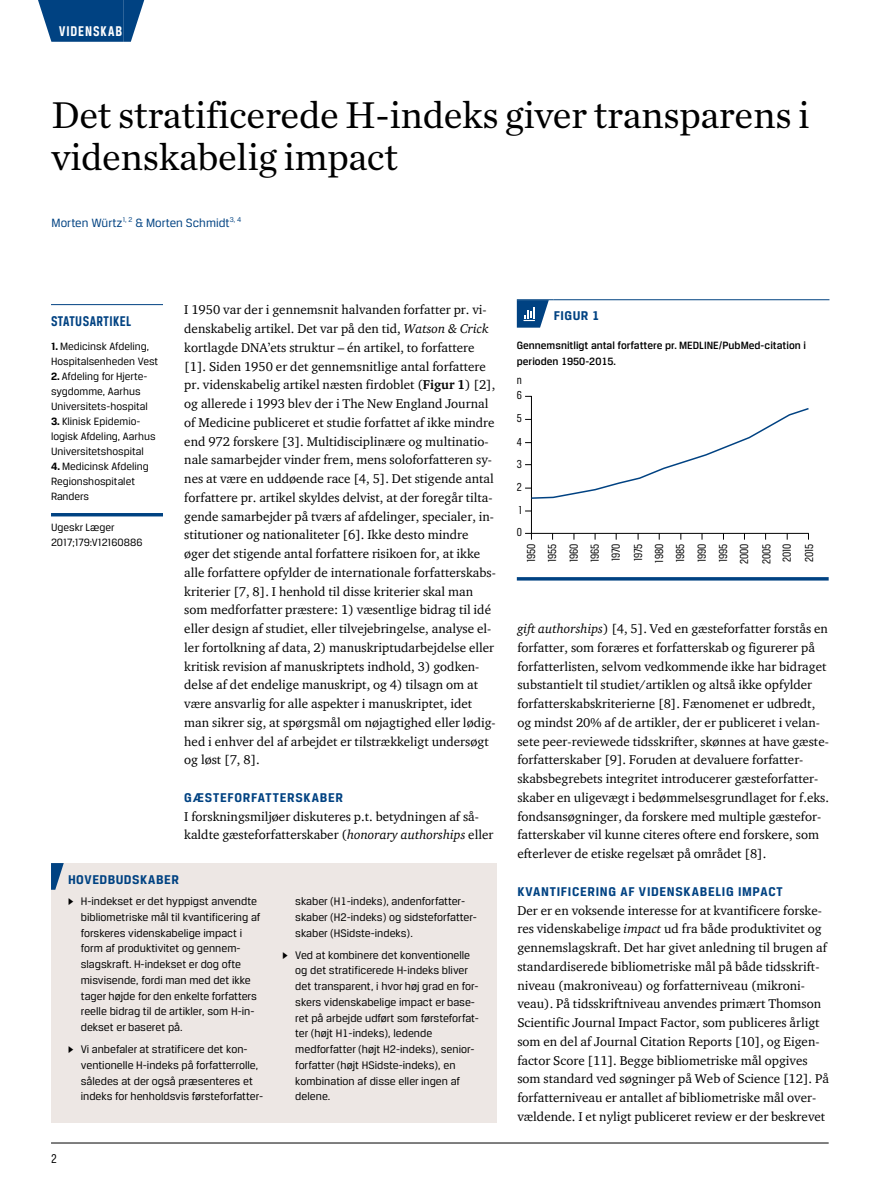
<style>
.page{position:relative;width:893px;height:1191px;background:#fff}
.page>*{position:absolute;margin:0;border:0;box-sizing:border-box;transform-origin:0 0}
.t1{font:39px/42px "Chronicle Text G1";letter-spacing:-.01em;color:#000}
.t2{font:700 15px "Breuer Condensed";letter-spacing:.03em;color:#004282}
.t3{font:700 15px "Breuer Condensed";letter-spacing:.065em;color:#fff}
.t4{font:700 13.5px "Breuer Text";letter-spacing:.05em;color:#004282}
.t5{font:13.5px "Breuer Condensed";color:#000}
.t6{font:13.05px/18.8px "ITC Charter Com";color:#000}
.t7{font:12.75px "Breuer Text";color:#004282}
.t8{font:12.3px/21.1px "Breuer Condensed";color:#000;text-align:justify}
.t9{font:11.7px/15.8px "Breuer Text";color:#000}
.t10{font:11.25px/15px "Breuer Text";color:#000}
.t11{font:500 11.25px/15.8px "Breuer Text";color:#000}
.s1{font-weight:700}
.s2{font-style:italic}
.s3{font-family:"Greta Text"}
</style>
<div class="page">
<hr style="left:51px;top:1142px;width:778px;height:1px;background:#000">
<div style="left:59px;top:0;width:64px;height:42px;background:#004282"></div>
<svg style="left:38px;top:0;width:21px;height:42px"></svg>
<svg style="left:123px;top:0;width:21px;height:42px"></svg>
<hr style="left:51px;top:304px;width:112px;height:1px;background:#004282">
<hr style="left:51px;top:513px;width:112px;height:3px;background:#004282">
<div style="left:51px;top:863px;width:445px;height:260px;background:#ede7e4"></div>
<svg style="left:51px;top:863px;width:13px;height:26px"></svg>
<hr style="left:517px;top:299px;width:37px;height:1px;background:#004282">
<hr style="left:554px;top:299px;width:275px;height:1px;background:#004282">
<svg style="left:517px;top:300px;width:32px;height:28px"></svg>
<svg style="left:525px;top:395px;width:284px;height:144px"></svg>
<hr style="left:517px;top:577px;width:312px;height:3px;background:#004282">
<p class="t3" style="left:59px;top:23px;width:65px">VIDENSKAB</p>
<h1 class="t1" style="left:52px;top:92px;width:759px">Det stratificerede H-indeks giver transparens i videnskabelig impact</h1>
<p class="t7" style="left:52px;top:215px;width:191px">Morten Würtz<sup>1,</sup> <sup>2</sup> &amp; Morten Schmidt<sup>3,</sup> <sup>4</sup></p>
<p class="t2" style="left:51px;top:313px;width:82px">STATUSARTIKEL</p>
<p class="t10" style="left:51px;top:339px;width:109px"><span class="s1">1.</span> Medicinsk Afdeling,<br>Hospitalsenheden Vest</p>
<p class="t10" style="left:51px;top:369px;width:98px"><span class="s1">2.</span> Afdeling for Hjerte&shy;sygdomme, Aarhus<br>Universitets-hospital</p>
<p class="t10" style="left:51px;top:414px;width:106px"><span class="s1">3.</span> Klinisk Epidemio&shy;logisk Afdeling, Aarhus<br>Universitetshospital</p>
<p class="t10" style="left:51px;top:459px;width:99px"><span class="s1">4.</span> Medicinsk Afdeling<br>Regionshospitalet<br>Randers</p>
<p class="t10" style="left:51px;top:520px;width:93px">Ugeskr Læger<br>2017;179:V12160886</p>
<p class="t6" style="left:184px;top:300px;width:313px">I 1950 var der i gennemsnit halvanden forfatter pr. vi&shy;denskabelig artikel. Det var på den tid, <span class="s2">Watson &amp; Crick </span>kortlagde DNA’ets struktur – én artikel, to forfattere [1]. Siden 1950 er det gennemsnitlige antal forfattere pr. videnskabelig artikel næsten firdoblet (<span class="s1">Figur 1</span>) [2], og allerede i 1993 blev der i The New England Journal of Medicine publiceret et studie forfattet af ikke mindre end 972 forskere [3]. Multidisciplinære og multinatio&shy;nale samarbejder vinder frem, mens soloforfatteren sy&shy;nes at være en uddøende race [4, 5]. Det stigende antal forfattere pr. artikel skyldes delvist, at der foregår tilta&shy;gende samarbejder på tværs af afdelinger, specialer, in&shy;stitutioner og nationaliteter [6]. Ikke desto mindre øger det stigende antal forfattere risikoen for, at ikke alle forfattere opfylder de internationale forfatterskabs&shy;kriterier [7, 8]. I henhold til disse kriterier skal man som medforfatter præstere: 1) væsentlige bidrag til idé eller design af studiet, eller tilvejebringelse, analyse el&shy;ler fortolkning af data, 2) manuskriptudarbejdelse eller kritisk revision af manuskriptets indhold, 3) godken&shy;delse af det endelige manuskript, og 4) tilsagn om at være ansvarlig for alle aspekter i manuskriptet, idet man sikrer sig, at spørgsmål om nøjagtighed eller lødig&shy;hed i enhver del af arbejdet er tilstrækkeligt undersøgt og løst [7, 8].</p>
<p class="t4" style="left:184px;top:790px;width:160px">GÆSTEFORFATTERSKABER</p>
<p class="t6" style="left:184px;top:806px;width:311px">I forskningsmiljøer diskuteres p.t. betydningen af så&shy;kaldte gæsteforfatterskaber (<span class="s2">honorary authorships</span> eller</p>
<p class="t4" style="left:68px;top:872px;width:112px">HOVEDBUDSKABER</p>
<p class="t9" style="left:81px;top:893px;width:181px;text-indent:-13px"><span class="s3">▶</span> H-indekset er det hyppigst anvendte bibliometriske mål til kvantificering af forskeres videnskabelige impact i form af produktivitet og gennem&shy;slagskraft. H-indekset er dog ofte misvisende, fordi man med det ikke tager højde for den enkelte forfatters reelle bidrag til de artikler, som H-in&shy;dekset er baseret på.</p>
<p class="t9" style="left:81px;top:1041px;width:184px;text-indent:-13px"><span class="s3">▶</span> Vi anbefaler at stratificere det kon&shy;ventionelle H-indeks på forfatterrolle, således at der også præsenteres et indeks for henholdsvis førsteforfatter-</p>
<p class="t9" style="left:295px;top:893px;width:183px">skaber (H1-indeks), andenforfatter&shy;skaber (H2-indeks) og sidsteforfatter&shy;skaber (HSidste-indeks).</p>
<p class="t9" style="left:295px;top:946px;width:185px;text-indent:-13px"><span class="s3">▶</span> Ved at kombinere det konventionelle og det stratificerede H-indeks bliver det transparent, i hvor høj grad en for&shy;skers videnskabelige impact er base&shy;ret på arbejde udført som førsteforfat&shy;ter (højt H1-indeks), ledende medforfatter (højt H2-indeks), senior&shy;forfatter (højt HSidste-indeks), en kombination af disse eller ingen af delene.</p>
<p class="t5" style="left:51px;top:1150px;width:7px">2</p>
<p class="t4" style="left:554px;top:308px;width:15px">Figur</p>
<p class="t4" style="left:592px;top:308px;width:9px">1</p>
<p class="t11" style="left:517px;top:337px;width:291px">Gennemsnitligt antal forfattere pr. MEDLINE/PubMed-citation i perioden 1950-2015.</p>
<p class="t8" style="left:517px;top:384px;width:7px;line-height:23.1px">6<br>5<br>4</p>
<p class="t8" style="left:517px;top:453px;width:7px">3</p>
<p class="t8" style="left:517px;top:370px;width:7px">n</p>
<p class="t8" style="left:517px;top:476px;width:7px;line-height:22.6px">2<br>1<br>0</p>
<p class="t8" style="left:520px;top:562px;width:20px;rotate:-90deg">1950</p>
<p class="t8" style="left:541px;top:562px;width:20px;rotate:-90deg">1955<br>1960<br>1965<br>1970</p>
<p class="t8" style="left:627px;top:564px;width:22px;rotate:-90deg">1975<br>1980<br>1985<br>1990<br>1995<br>2000</p>
<p class="t8" style="left:756px;top:564px;width:22px;line-height:20.5px;rotate:-90deg">2005<br>2010</p>
<p class="t8" style="left:798px;top:562px;width:20px;rotate:-90deg">2015</p>
<p class="t6" style="left:517px;top:619px;width:313px"><span class="s2">gift authorships</span>) [4, 5]. Ved en gæsteforfatter forstås en forfatter, som foræres et forfatterskab og figurerer på forfatterlisten, selvom vedkommende ikke har bidraget substantielt til studiet/artiklen og altså ikke opfylder forfatterskabskriterierne [8]. Fænomenet er udbredt, og mindst 20% af de artikler, der er publiceret i velan&shy;sete peer-reviewede tidsskrifter, skønnes at have gæste&shy;forfatterskaber [9]. Foruden at devaluere forfatter&shy;skabsbegrebets integritet introducerer gæsteforfatter&shy;skaber en uligevægt i bedømmelsesgrundlaget for f.eks. fondsansøgninger, da forskere med multiple gæstefor&shy;fatterskaber vil kunne citeres oftere end forskere, som efterlever de etiske regelsæt på området [8].</p>
<p class="t4" style="left:517px;top:883px;width:267px">KVANTIFICERING AF VIDENSKABELIG IMPACT</p>
<p class="t6" style="left:517px;top:900px;width:313px">Der er en voksende interesse for at kvantificere forske&shy;res videnskabelige <span class="s2">impact</span> ud fra både produktivitet og gennemslagskraft. Det har givet anledning til brugen af standardiserede bibliometriske mål på både tidsskrift&shy;niveau (makroniveau) og forfatterniveau (mikroni&shy;veau). På tidsskriftniveau anvendes primært Thomson Scientific Journal Impact Factor, som publiceres årligt som en del af Journal Citation Reports [10], og Eigen&shy;factor Score [11]. Begge bibliometriske mål opgives som standard ved søgninger på Web of Science [12]. På forfatterniveau er antallet af bibliometriske mål over&shy;vældende. I et nyligt publiceret review er der beskrevet</p>
</div>
